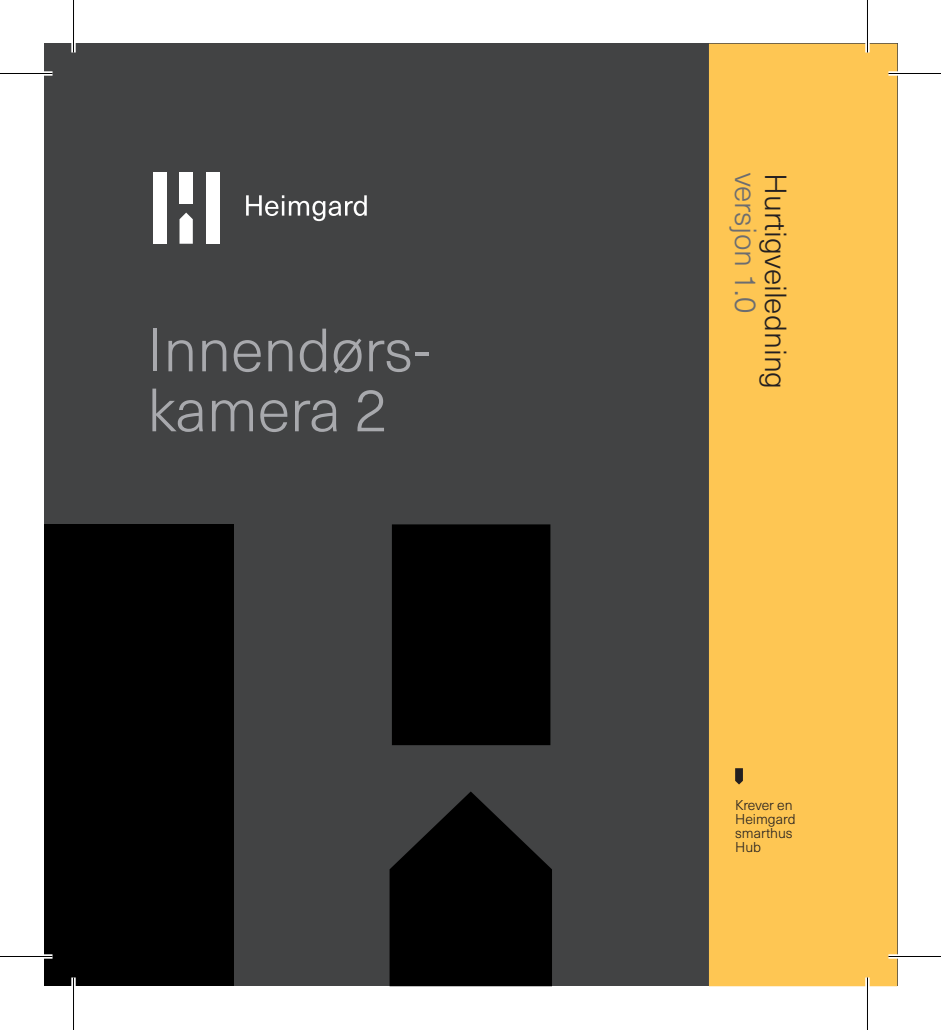
<style>
.page{position:relative;width:941px;height:1030px;background:#fff}
.page>*{position:absolute;margin:0;border:0;box-sizing:border-box;transform-origin:0 0}
.Headings{font:300 59.85px/59.9px "Neue Haas Unica W1 G";color:#a8a9ad}
.Standard_txt_user_ma{font:300 30.1px "Neue Haas Unica W1 G";color:#231f20}
.Standard_txt_user_ma-2{font:300 30.1px "Neue Haas Unica W1 G";color:#6c6d70}
.Standard_txt_user_ma-3{font:300 14px "Neue Haas Unica W1 G";color:#231f20}
</style>
<div class="page">
<div style="left:44px;top:44px;width:853px;height:942px;background:#424344"></div>
<div style="left:44px;top:524px;width:189px;height:462px;background:#000"></div>
<div style="left:392px;top:524px;width:158px;height:221px;background:#000"></div>
<div style="left:709px;top:44px;width:188px;height:942px;background:#fec653"></div>
<svg style="left:389px;top:791px;width:163px;height:195px"></svg>
<svg style="left:246px;top:195px;width:121px;height:26px"></svg>
<div style="left:153px;top:173px;width:13px;height:71px;background:#fff"></div>
<div style="left:179px;top:173px;width:14px;height:31px;background:#fff"></div>
<svg style="left:179px;top:213px;width:14px;height:31px"></svg>
<div style="left:206px;top:173px;width:13px;height:71px;background:#fff"></div>
<svg style="left:735px;top:768px;width:8px;height:17px"></svg>
<div style="left:0;top:71px;width:52px;height:5px;background:#fff"></div>
<div style="left:888px;top:71px;width:53px;height:5px;background:#fff"></div>
<div style="left:0;top:954px;width:52px;height:5px;background:#fff"></div>
<div style="left:888px;top:954px;width:53px;height:5px;background:#fff"></div>
<div style="left:71px;top:0;width:5px;height:52px;background:#fff"></div>
<div style="left:71px;top:977px;width:5px;height:53px;background:#fff"></div>
<hr style="left:865px;top:0;width:4px;height:52px;background:#fff">
<hr style="left:865px;top:977px;width:4px;height:53px;background:#fff">
<hr style="left:0;top:73px;width:52px;height:1px;background:#000">
<hr style="left:888px;top:73px;width:53px;height:1px;background:#000">
<hr style="left:0;top:956px;width:52px;height:1px;background:#000">
<hr style="left:888px;top:956px;width:53px;height:1px;background:#000">
<hr style="left:73px;top:0;width:1px;height:52px;background:#000">
<hr style="left:73px;top:977px;width:1px;height:53px;background:#000">
<hr style="left:867px;top:0;width:1px;height:52px;background:#000">
<hr style="left:867px;top:977px;width:1px;height:53px;background:#000">
<p class="Headings" style="left:147px;top:317px;width:284px">Innendørs&shy;kamera 2</p>
<p class="Standard_txt_user_ma-2" style="left:767px;top:173px;width:142px;rotate:90deg">versjon 1.0</p>
<p class="Standard_txt_user_ma" style="left:797px;top:173px;width:218px;rotate:90deg">Hurtigveiledning</p>
<p class="Standard_txt_user_ma-3" style="left:735px;top:794px;width:59px">Krever en</p>
<p class="Standard_txt_user_ma-3" style="left:735px;top:808px;width:62px">Heimgard</p>
<p class="Standard_txt_user_ma-3" style="left:735px;top:822px;width:59px">smarthus</p>
<p class="Standard_txt_user_ma-3" style="left:735px;top:836px;width:28px">Hub</p>
</div>
